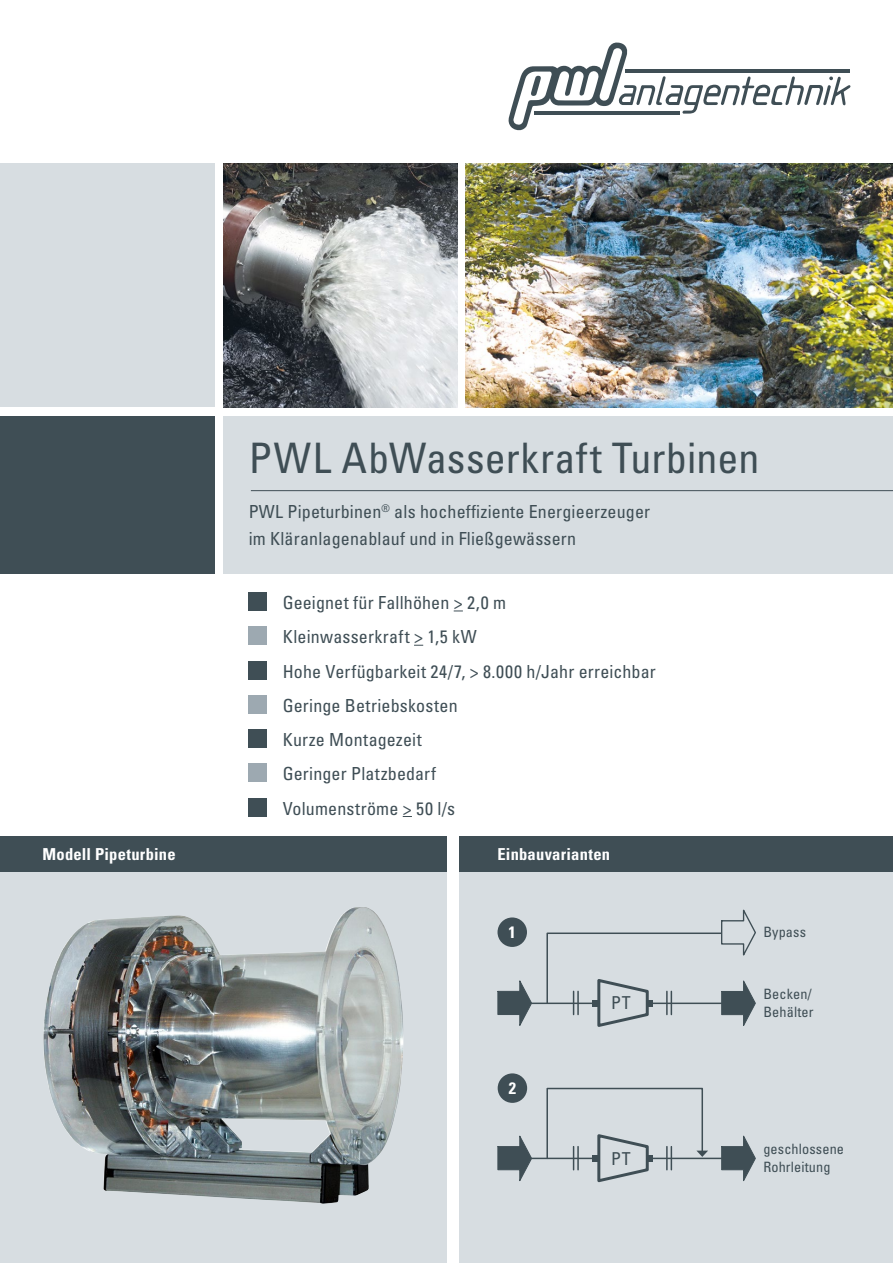
<style>
.page{position:relative;width:893px;height:1263px;background:#fff}
.page>*{position:absolute;margin:0;border:0;box-sizing:border-box;transform-origin:0 0}
.t1{font:condensed 42px "Univers";letter-spacing:.005em;color:#3f4e55}
.t2{font:condensed 18px/34.2px "Univers";letter-spacing:.01em;color:#3f4e55}
.t3{font:condensed 17.85px "Univers";color:#3f4e55}
.t4{font:700 condensed 16.5px "Univers";letter-spacing:.015em;color:#fff}
.t5{font:condensed 14.25px/18px "Univers";letter-spacing:.01em;color:#3f4e55}
</style>
<div class="page">
<svg style="left:508px;top:42px;width:343px;height:89px"></svg>
<div style="left:249px;top:593px;width:18px;height:18px;background:#3f4e55"></div>
<div style="left:249px;top:627px;width:18px;height:18px;background:#9da9b1"></div>
<div style="left:249px;top:661px;width:18px;height:18px;background:#3f4e55"></div>
<div style="left:249px;top:695px;width:18px;height:18px;background:#9da9b1"></div>
<div style="left:249px;top:730px;width:18px;height:18px;background:#3f4e55"></div>
<div style="left:249px;top:764px;width:18px;height:18px;background:#9da9b1"></div>
<div style="left:249px;top:798px;width:18px;height:18px;background:#3f4e55"></div>
<div style="left:0;top:163px;width:215px;height:244px;background:#d7dde1"></div>
<div style="left:223px;top:416px;width:670px;height:158px;background:#d7dde1"></div>
<div style="left:0;top:416px;width:215px;height:158px;background:#3f4e55"></div>
<hr style="left:251px;top:490px;width:642px;height:1px;background:#3f4e55">
<img style="left:466px;top:163px;width:427px;height:244px">
<img style="left:223px;top:163px;width:234px;height:244px">
<div style="left:0;top:870px;width:446px;height:393px;background:#d7dde1"></div>
<img style="left:43px;top:907px;width:361px;height:297px">
<div style="left:459px;top:867px;width:434px;height:396px;background:#d7dde1"></div>
<div style="left:459px;top:837px;width:434px;height:35px;background:#3f4e55"></div>
<div style="left:0;top:836px;width:446px;height:36px;background:#3f4e55"></div>
<div style="left:497px;top:917px;width:30px;height:30px;background:#3f4e55;border-radius:50%"></div>
<hr style="left:532px;top:1002px;width:204px;height:2px;background:#3f4e55">
<svg style="left:497px;top:980px;width:35px;height:46px"></svg>
<svg style="left:546px;top:909px;width:210px;height:118px"></svg>
<div style="left:498px;top:1073px;width:29px;height:30px;background:#3f4e55;border-radius:50%"></div>
<hr style="left:532px;top:1158px;width:204px;height:1px;background:#3f4e55">
<svg style="left:546px;top:1087px;width:162px;height:96px"></svg>
<div style="left:592px;top:1155px;width:7px;height:7px;background:#3f4e55"></div>
<div style="left:647px;top:1155px;width:6px;height:7px;background:#3f4e55"></div>
<svg style="left:497px;top:1135px;width:35px;height:46px"></svg>
<svg style="left:721px;top:1135px;width:35px;height:46px"></svg>
<h1 class="t1" style="left:249px;top:431px;width:512px">PWL AbWasserkraft Turbinen</h1>
<p class="t2" style="left:249px;top:498px;width:403px;line-height:27px">PWL Pipeturbinen<sup>®</sup> als hocheffiziente Energieerzeuger im Kläranlagenablauf und in Fließgewässern</p>
<p class="t2" style="left:283px;top:585px;width:374px">Geeignet für Fallhöhen &gt; 2,0 m<br>Kleinwasserkraft &gt; 1,5 kW<br>Hohe Verfügbarkeit 24/7, &gt; 8.000 h/Jahr erreichbar<br>Geringe Betriebskosten<br>Kurze Montagezeit<br>Geringer Platzbedarf<br>Volumenströme &gt; 50 l/s</p>
<p class="t4" style="left:43px;top:844px;width:135px">Modell Pipeturbine</p>
<p class="t4" style="left:497px;top:844px;width:114px">Einbauvarianten</p>
<p class="t4" style="left:509px;top:922px;width:9px">1</p>
<p class="t5" style="left:763px;top:923px;width:44px">Bypass</p>
<p class="t4" style="left:509px;top:1078px;width:9px">2</p>
<p class="t3" style="left:611px;top:992px;width:21px">PT</p>
<p class="t3" style="left:611px;top:1147px;width:21px">PT</p>
<p class="t5" style="left:763px;top:985px;width:52px">Becken/<br>Behälter</p>
<p class="t5" style="left:763px;top:1140px;width:82px">geschlossene<br>Rohrleitung</p>
</div>
